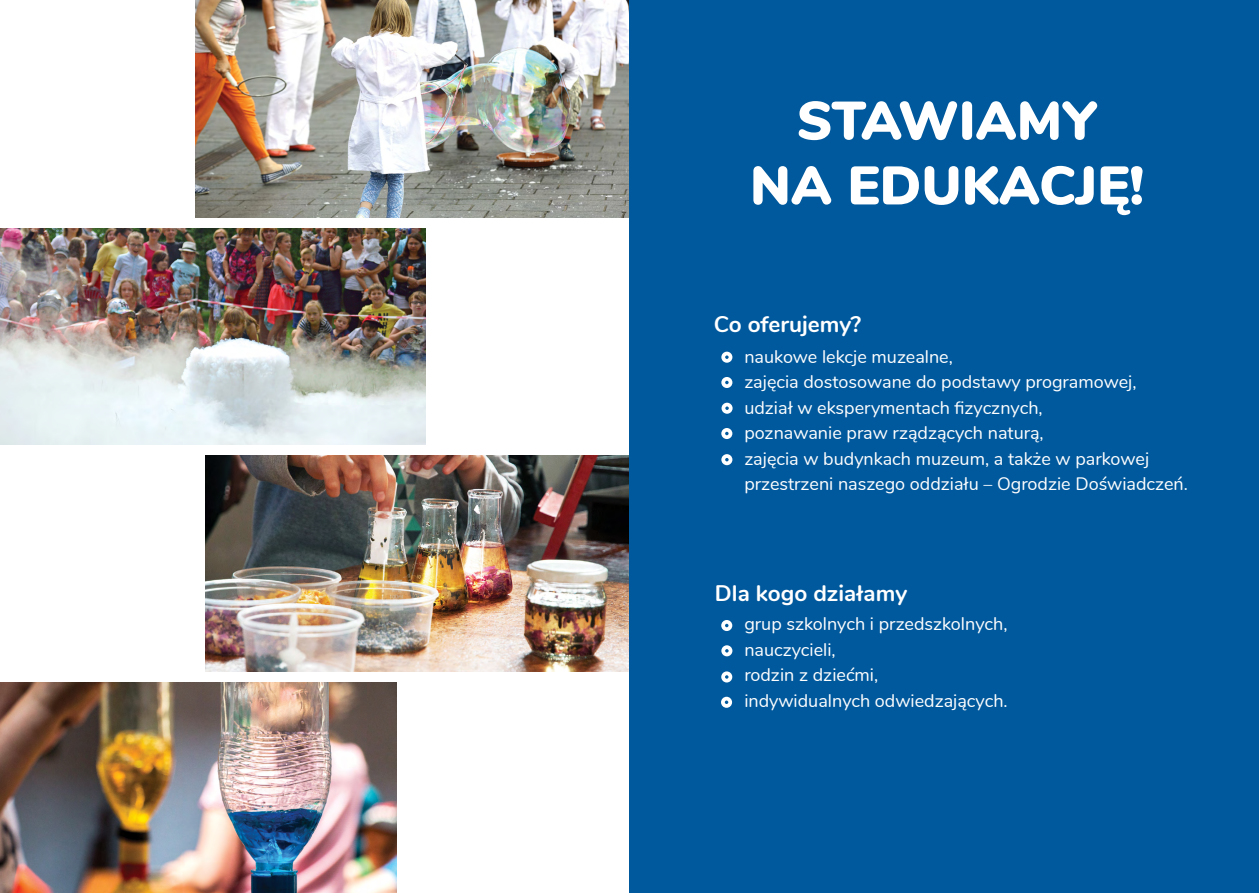
<style>
.page{position:relative;width:1259px;height:893px;background:#fff}
.page>*{position:absolute;margin:0;border:0;box-sizing:border-box;transform-origin:0 0}
.t1{font:900 54px/64.8px "Nunito";color:#fff;text-align:center}
.t2{font:700 22.5px "Nunito";color:#fff}
.t3{font:18px/25.5px "Nunito";color:#fff}
</style>
<div class="page">
<img style="left:196px;top:0;width:433px;height:218px">
<img style="left:0;top:228px;width:425px;height:217px">
<img style="left:0;top:682px;width:397px;height:211px">
<img style="left:205px;top:455px;width:424px;height:217px">
<div style="left:629px;top:0;width:630px;height:893px;background:#00599d"></div>
<svg style="left:721px;top:352px;width:11px;height:11px"></svg>
<svg style="left:721px;top:403px;width:11px;height:11px"></svg>
<svg style="left:721px;top:620px;width:11px;height:11px"></svg>
<svg style="left:721px;top:454px;width:11px;height:11px"></svg>
<svg style="left:721px;top:671px;width:11px;height:11px"></svg>
<svg style="left:721px;top:377px;width:11px;height:11px"></svg>
<svg style="left:721px;top:428px;width:11px;height:11px"></svg>
<svg style="left:721px;top:645px;width:11px;height:11px"></svg>
<svg style="left:721px;top:697px;width:11px;height:11px"></svg>
<h1 class="t1" style="left:750px;top:85px;width:396px">STAWIAMY<br>NA EDUKACJĘ!</h1>
<p class="t2" style="left:713px;top:307px;width:149px">Co oferujemy?</p>
<p class="t3" style="left:744px;top:343px;width:445px">naukowe lekcje muzealne,<br>zajęcia dostosowane do podstawy programowej, udział w eksperymentach fizycznych,<br>poznawanie praw rządzących naturą,<br>zajęcia w budynkach muzeum, a także w parkowej przestrzeni naszego oddziału – Ogrodzie Doświadczeń.</p>
<p class="t2" style="left:715px;top:577px;width:194px">Dla kogo działamy</p>
<p class="t3" style="left:744px;top:610px;width:265px">grup szkolnych i przedszkolnych, nauczycieli,<br>rodzin z dziećmi, indywidualnych odwiedzających.</p>
</div>
